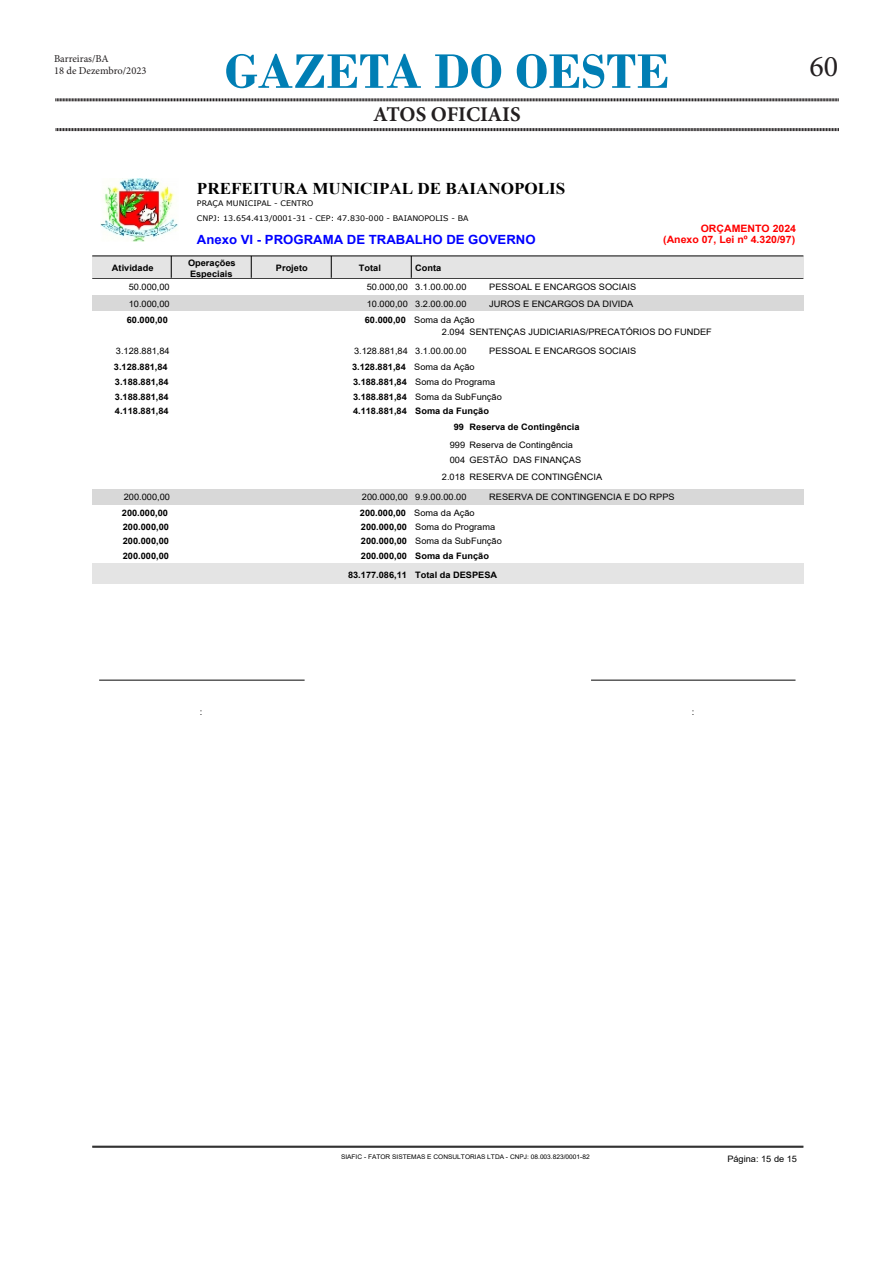
<style>
.page{position:relative;width:893px;height:1263px;background:#fff}
.page>*{position:absolute;margin:0;border:0;box-sizing:border-box;transform-origin:0 0}
.t1{font:700 51px "Bodoni";color:#007eb4}
.t2{font:30px "Minion Pro";color:#231f20}
.t3{font:700 21px "Minion Pro";letter-spacing:-.005em;color:#231f20}
.t4{font:700 16.5px "Times New Roman";color:#000;scale:1.04 1}
.t5{font:700 12.75px "Arial";color:#00f;scale:1.04 1}
.t6{font:10.5px "Minion Pro";color:#231f20}
.t7{font:700 10.2px/11.4px "Arial";color:#f00;text-align:right;scale:1.04 1}
.t8{font:8.85px/12.3px "Arial";color:#000;scale:1.04 1}
.t9{font:700 8.85px/11.4px "Arial";color:#000;scale:1.04 1}
.t10{font:7.65px/14.2px "Verdana";color:#000;scale:1.04 1}
.t11{font:6.3px "Arial";color:#000;scale:1.04 1}
.s1{font-weight:700}
.s2{font-weight:400}
</style>
<div class="page">
<svg style="left:55px;top:98px;width:784px;height:4px"></svg>
<svg style="left:55px;top:128px;width:784px;height:4px"></svg>
<img style="left:100px;top:179px;width:78px;height:63px">
<div style="left:92px;top:256px;width:711px;height:22px;background:#e4e4e4"></div>
<svg style="left:171px;top:256px;width:1px;height:22px"></svg>
<hr style="left:92px;top:255px;width:711px;height:1px;background:#000">
<hr style="left:92px;top:278px;width:711px;height:1px;background:#000">
<svg style="left:251px;top:256px;width:1px;height:22px"></svg>
<svg style="left:331px;top:256px;width:1px;height:22px"></svg>
<svg style="left:411px;top:256px;width:1px;height:22px"></svg>
<div style="left:92px;top:296px;width:711px;height:15px;background:#d8d8d8"></div>
<div style="left:92px;top:489px;width:711px;height:15px;background:#d8d8d8"></div>
<div style="left:92px;top:563px;width:711px;height:21px;background:#e4e4e4"></div>
<hr style="left:99px;top:680px;width:206px;height:1px;background:#000">
<hr style="left:591px;top:680px;width:204px;height:1px;background:#000">
<hr style="left:92px;top:1146px;width:711px;height:1px;background:#000">
<hr style="left:92px;top:1147px;width:711px;height:1px;background:#000">
<p class="t6" style="left:54px;top:51px;width:56px">Barreiras/BA</p>
<p class="t6" style="left:54px;top:64px;width:94px">18 de Dezembro/2023</p>
<p class="t1" style="left:225px;top:41px;width:446px">GAZETA DO OESTE</p>
<p class="t3" style="left:373px;top:100px;width:149px">ATOS OFICIAIS</p>
<p class="t2" style="left:809px;top:46px;width:30px">60</p>
<p class="t4" style="left:197px;top:177px;width:356px">PREFEITURA MUNICIPAL DE BAIANOPOLIS</p>
<p class="t10" style="left:197px;top:196px;width:263px">PRAÇA MUNICIPAL - CENTRO<br>CNPJ: 13.654.413/0001-31 - CEP: 47.830-000 - BAIANOPOLIS - BA</p>
<p class="t5" style="left:197px;top:230px;width:327px">Anexo VI - PROGRAMA DE TRABALHO DE GOVERNO</p>
<p class="t7" style="left:663px;top:223px;width:129px">ORÇAMENTO 2024 (Anexo 07, Lei nº 4.320/97)</p>
<p class="t9" style="left:112px;top:263px;width:41px">Atividade</p>
<p class="t9" style="left:188px;top:257px;width:47px">Operações<br>Especiais</p>
<p class="t9" style="left:276px;top:263px;width:32px">Projeto</p>
<p class="t9" style="left:359px;top:263px;width:23px">Total</p>
<p class="t9" style="left:415px;top:263px;width:27px">Conta</p>
<p class="t8" style="left:129px;top:281px;width:41px">50.000,00</p>
<p class="t8" style="left:367px;top:281px;width:97px">50.000,00 3.1.00.00.00</p>
<p class="t8" style="left:489px;top:281px;width:143px">PESSOAL E ENCARGOS SOCIAIS</p>
<p class="t8" style="left:129px;top:297px;width:41px">10.000,00</p>
<p class="t8" style="left:367px;top:297px;width:97px">10.000,00 3.2.00.00.00</p>
<p class="t8" style="left:489px;top:297px;width:140px">JUROS E ENCARGOS DA DIVIDA</p>
<p class="t9" style="left:127px;top:314px;width:41px">60.000,00</p>
<p class="t8" style="left:442px;top:313px;width:261px;text-indent:-77px"><span class="s1">60.000,00</span> Soma da Ação<br>2.094 SENTENÇAS JUDICIARIAS/PRECATÓRIOS DO FUNDEF</p>
<p class="t8" style="left:116px;top:345px;width:53px">3.128.881,84</p>
<p class="t8" style="left:354px;top:345px;width:110px">3.128.881,84 3.1.00.00.00</p>
<p class="t8" style="left:489px;top:345px;width:143px">PESSOAL E ENCARGOS SOCIAIS</p>
<p class="t9" style="left:114px;top:362px;width:53px">3.128.881,84</p>
<p class="t9" style="left:352px;top:362px;width:119px">3.128.881,84 <span class="s2">Soma da Ação</span></p>
<p class="t9" style="left:115px;top:376px;width:53px">3.188.881,84</p>
<p class="t8" style="left:353px;top:375px;width:138px"><span class="s1">3.188.881,84</span> Soma do Programa</p>
<p class="t9" style="left:115px;top:391px;width:53px">3.188.881,84</p>
<p class="t8" style="left:353px;top:390px;width:145px"><span class="s1">3.188.881,84</span> Soma da SubFunção</p>
<p class="t9" style="left:115px;top:405px;width:53px">4.118.881,84</p>
<p class="t9" style="left:454px;top:403px;width:123px;line-height:16.2px;text-indent:-101px">4.118.881,84 Soma da Função<br>99 Reserva de Contingência</p>
<p class="t8" style="left:450px;top:438px;width:128px;line-height:14.2px">999 Reserva de Contingência<br>004 GESTÃO DAS FINANÇAS</p>
<p class="t8" style="left:442px;top:470px;width:156px">2.018 RESERVA DE CONTINGÊNCIA</p>
<p class="t8" style="left:124px;top:490px;width:46px">200.000,00</p>
<p class="t8" style="left:362px;top:490px;width:102px">200.000,00 9.9.00.00.00</p>
<p class="t8" style="left:489px;top:490px;width:180px">RESERVA DE CONTINGENCIA E DO RPPS</p>
<p class="t9" style="left:122px;top:507px;width:46px">200.000,00</p>
<p class="t9" style="left:360px;top:507px;width:112px">200.000,00 <span class="s2">Soma da Ação</span></p>
<p class="t9" style="left:123px;top:521px;width:46px">200.000,00</p>
<p class="t8" style="left:361px;top:521px;width:131px"><span class="s1">200.000,00</span> Soma do Programa</p>
<p class="t9" style="left:123px;top:536px;width:46px">200.000,00</p>
<p class="t8" style="left:361px;top:535px;width:137px"><span class="s1">200.000,00</span> Soma da SubFunção</p>
<p class="t9" style="left:123px;top:550px;width:46px">200.000,00</p>
<p class="t9" style="left:348px;top:546px;width:145px;line-height:19px;text-align:center">200.000,00 Soma da Função<br>83.177.086,11 Total da DESPESA</p>
<p class="t8" style="left:200px;top:705px;width:4px">:</p>
<p class="t8" style="left:692px;top:705px;width:4px">:</p>
<p class="t11" style="left:341px;top:1153px;width:241px">SIAFIC - FATOR SISTEMAS E CONSULTORIAS LTDA - CNPJ: 08.003.823/0001-82</p>
<p class="t8" style="left:727px;top:1152px;width:69px">Página: 15 de 15</p>
</div>
